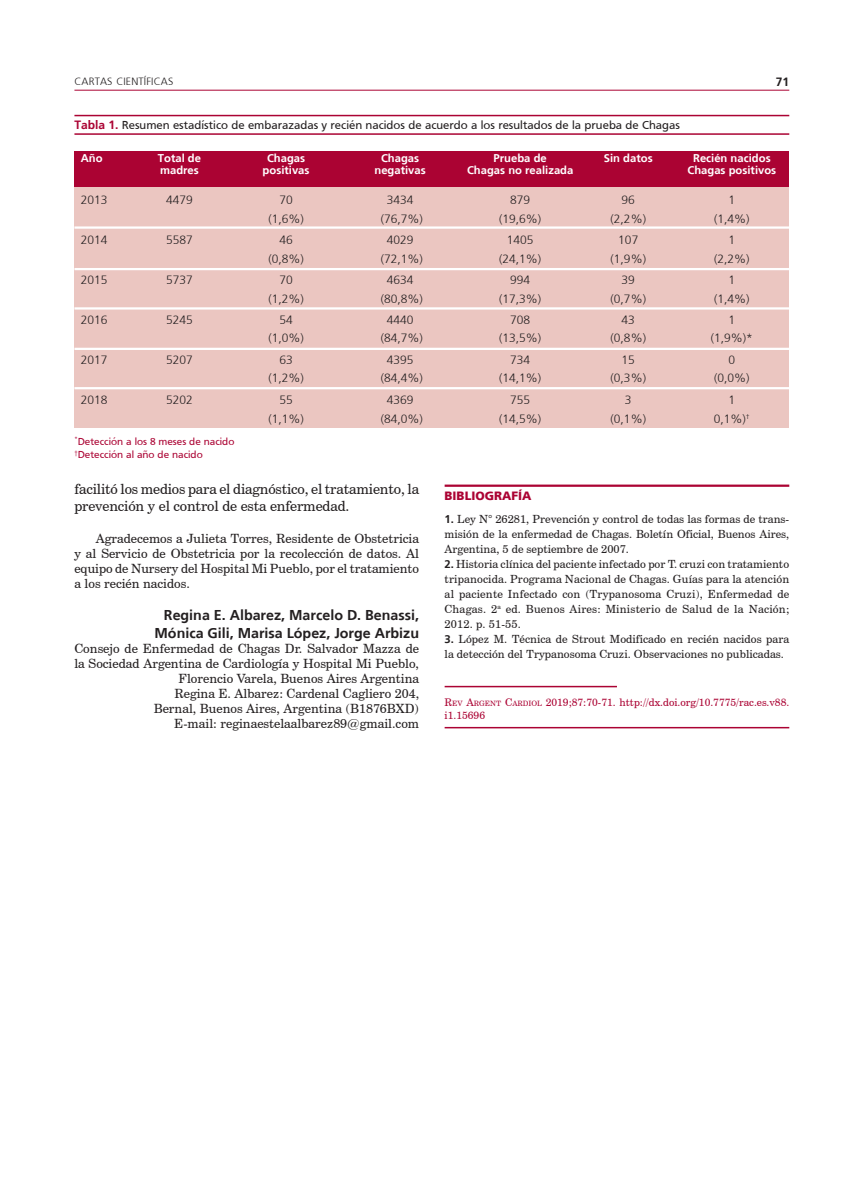
<style>
.page{position:relative;width:851px;height:1191px;background:#fff}
.page>*{position:absolute;margin:0;border:0;box-sizing:border-box;transform-origin:0 0}
.texto{font:14.25px/17.2px "Century Schoolbook BT";letter-spacing:-.01em;color:#231f20}
.firma{font:700 14.25px "Frutiger";color:#231f20}
.texto-firma{font:12.75px/15px "Century Schoolbook BT";color:#231f20;text-align:right}
.texto2{font:12.75px/15px "Century Schoolbook BT";letter-spacing:-.005em;color:#231f20;text-align:justify}
.tabla{font:300 12px "Frutiger";color:#231f20}
.tabla_tit_c_raya{font:12px "Frutiger";color:#231f20}
.subtit_c_raya{font:900 12px "Frutiger";color:#ab0333}
.t1{font:700 12px "Frutiger";color:#231f20}
.bibliog{font:11.25px/15px "Century Schoolbook BT";color:#231f20;text-align:justify}
.tabla_cab_blanco{font:700 11.25px "Frutiger";color:#fff}
.pie_-_color{font:10.5px/13.5px "Century Schoolbook BT";color:#ab0333}
.tabla_pie{font:10.5px "Frutiger";color:#ab0333}
.t2{font:300 10.5px "Frutiger";letter-spacing:.015em;color:#231f20}
.s1{font-weight:700;color:#ab0333}
.s2{font-family:"Frutiger";font-weight:700}
.s3{font-style:inherit}
.s4{font-size:7.35px}
</style>
<div class="page">
<hr style="left:74px;top:90px;width:715px;height:1px;background:#ab0333">
<div style="left:74px;top:187px;width:715px;height:240px;background:#ebc6c1"></div>
<div style="left:74px;top:152px;width:715px;height:35px;background:#ab0333"></div>
<hr style="left:74px;top:115px;width:715px;height:1px;background:#ab0333">
<hr style="left:74px;top:133px;width:715px;height:2px;background:#ab0333">
<hr style="left:74px;top:226px;width:715px;height:3px;background:#fff">
<hr style="left:74px;top:268px;width:715px;height:2px;background:#fff">
<hr style="left:74px;top:307px;width:715px;height:2px;background:#fff">
<hr style="left:74px;top:348px;width:715px;height:2px;background:#fff">
<hr style="left:74px;top:387px;width:715px;height:2px;background:#fff">
<hr style="left:444px;top:727px;width:345px;height:1px;background:#ab0333">
<hr style="left:444px;top:686px;width:173px;height:1px;background:#ab0333">
<hr style="left:444px;top:484px;width:345px;height:3px;background:#ab0333">
<p class="t2" style="left:74px;top:76px;width:100px">CARTAS CIENTÍFICAS</p>
<p class="t1" style="left:775px;top:75px;width:15px">71</p>
<p class="tabla_tit_c_raya" style="left:74px;top:118px;width:607px"><span class="s1">Tabla 1.</span> Resumen estadístico de embarazadas y recién nacidos de acuerdo a los resultados de la prueba de Chagas</p>
<p class="tabla_cab_blanco" style="left:81px;top:152px;width:23px">Año</p>
<p class="tabla_cab_blanco" style="left:158px;top:152px;width:45px">Total de</p>
<p class="tabla_cab_blanco" style="left:267px;top:152px;width:40px">Chagas</p>
<p class="tabla_cab_blanco" style="left:381px;top:152px;width:40px">Chagas</p>
<p class="tabla_cab_blanco" style="left:493px;top:152px;width:55px">Prueba de</p>
<p class="tabla_cab_blanco" style="left:604px;top:152px;width:50px">Sin datos</p>
<p class="tabla_cab_blanco" style="left:693px;top:152px;width:79px">Recién nacidos</p>
<p class="tabla_cab_blanco" style="left:160px;top:164px;width:40px">madres</p>
<p class="tabla_cab_blanco" style="left:262px;top:164px;width:48px">positivas</p>
<p class="tabla_cab_blanco" style="left:374px;top:164px;width:53px">negativas</p>
<p class="tabla_cab_blanco" style="left:467px;top:164px;width:108px">Chagas no realizada</p>
<p class="tabla_cab_blanco" style="left:687px;top:164px;width:90px">Chagas positivos</p>
<p class="tabla" style="left:81px;top:193px;width:28px">2013</p>
<p class="tabla" style="left:166px;top:193px;width:28px">4479</p>
<p class="tabla" style="left:279px;top:193px;width:15px">70</p>
<p class="tabla" style="left:387px;top:193px;width:28px">3434</p>
<p class="tabla" style="left:510px;top:193px;width:22px">879</p>
<p class="tabla" style="left:621px;top:193px;width:15px">96</p>
<p class="tabla" style="left:728px;top:193px;width:8px">1</p>
<p class="tabla" style="left:268px;top:212px;width:37px">(1,6%)</p>
<p class="tabla" style="left:381px;top:212px;width:44px">(76,7%)</p>
<p class="tabla" style="left:499px;top:212px;width:44px">(19,6%)</p>
<p class="tabla" style="left:610px;top:212px;width:37px">(2,2%)</p>
<p class="tabla" style="left:714px;top:212px;width:37px">(1,4%)</p>
<p class="tabla" style="left:81px;top:233px;width:28px">2014</p>
<p class="tabla" style="left:166px;top:233px;width:28px">5587</p>
<p class="tabla" style="left:279px;top:233px;width:15px">46</p>
<p class="tabla" style="left:387px;top:233px;width:28px">4029</p>
<p class="tabla" style="left:507px;top:233px;width:28px">1405</p>
<p class="tabla" style="left:618px;top:233px;width:22px">107</p>
<p class="tabla" style="left:728px;top:233px;width:8px">1</p>
<p class="tabla" style="left:268px;top:252px;width:37px">(0,8%)</p>
<p class="tabla" style="left:381px;top:252px;width:44px">(72,1%)</p>
<p class="tabla" style="left:499px;top:252px;width:44px">(24,1%)</p>
<p class="tabla" style="left:610px;top:252px;width:37px">(1,9%)</p>
<p class="tabla" style="left:714px;top:252px;width:37px">(2,2%)</p>
<p class="tabla" style="left:81px;top:273px;width:28px">2015</p>
<p class="tabla" style="left:166px;top:273px;width:28px">5737</p>
<p class="tabla" style="left:279px;top:273px;width:15px">70</p>
<p class="tabla" style="left:387px;top:273px;width:28px">4634</p>
<p class="tabla" style="left:510px;top:273px;width:22px">994</p>
<p class="tabla" style="left:621px;top:273px;width:15px">39</p>
<p class="tabla" style="left:728px;top:273px;width:8px">1</p>
<p class="tabla" style="left:268px;top:292px;width:37px">(1,2%)</p>
<p class="tabla" style="left:381px;top:292px;width:44px">(80,8%)</p>
<p class="tabla" style="left:499px;top:292px;width:44px">(17,3%)</p>
<p class="tabla" style="left:610px;top:292px;width:37px">(0,7%)</p>
<p class="tabla" style="left:714px;top:292px;width:37px">(1,4%)</p>
<p class="tabla" style="left:81px;top:313px;width:28px">2016</p>
<p class="tabla" style="left:166px;top:313px;width:28px">5245</p>
<p class="tabla" style="left:279px;top:313px;width:15px">54</p>
<p class="tabla" style="left:387px;top:313px;width:28px">4440</p>
<p class="tabla" style="left:510px;top:313px;width:22px">708</p>
<p class="tabla" style="left:621px;top:313px;width:15px">43</p>
<p class="tabla" style="left:728px;top:313px;width:8px">1</p>
<p class="tabla" style="left:268px;top:331px;width:37px">(1,0%)</p>
<p class="tabla" style="left:381px;top:331px;width:44px">(84,7%)</p>
<p class="tabla" style="left:499px;top:331px;width:44px">(13,5%)</p>
<p class="tabla" style="left:610px;top:331px;width:37px">(0,8%)</p>
<p class="tabla" style="left:710px;top:331px;width:44px">(1,9%)*</p>
<p class="tabla" style="left:81px;top:353px;width:28px">2017</p>
<p class="tabla" style="left:166px;top:353px;width:28px">5207</p>
<p class="tabla" style="left:279px;top:353px;width:15px">63</p>
<p class="tabla" style="left:387px;top:353px;width:28px">4395</p>
<p class="tabla" style="left:510px;top:353px;width:22px">734</p>
<p class="tabla" style="left:621px;top:353px;width:15px">15</p>
<p class="tabla" style="left:728px;top:353px;width:8px">0</p>
<p class="tabla" style="left:268px;top:371px;width:37px">(1,2%)</p>
<p class="tabla" style="left:381px;top:371px;width:44px">(84,4%)</p>
<p class="tabla" style="left:499px;top:371px;width:44px">(14,1%)</p>
<p class="tabla" style="left:610px;top:371px;width:37px">(0,3%)</p>
<p class="tabla" style="left:714px;top:371px;width:37px">(0,0%)</p>
<p class="tabla" style="left:81px;top:393px;width:28px">2018</p>
<p class="tabla" style="left:166px;top:393px;width:28px">5202</p>
<p class="tabla" style="left:279px;top:393px;width:15px">55</p>
<p class="tabla" style="left:387px;top:393px;width:28px">4369</p>
<p class="tabla" style="left:510px;top:393px;width:22px">755</p>
<p class="tabla" style="left:625px;top:393px;width:8px">3</p>
<p class="tabla" style="left:728px;top:393px;width:8px">1</p>
<p class="tabla" style="left:268px;top:411px;width:37px">(1,1%)</p>
<p class="tabla" style="left:381px;top:411px;width:44px">(84,0%)</p>
<p class="tabla" style="left:499px;top:411px;width:44px">(14,5%)</p>
<p class="tabla" style="left:610px;top:411px;width:37px">(0,1%)</p>
<p class="tabla" style="left:713px;top:411px;width:37px">0,1%)<sup>†</sup></p>
<p class="tabla_pie" style="left:74px;top:435px;width:161px"><sup>*</sup>Detección a los 8 meses de nacido</p>
<p class="tabla_pie" style="left:74px;top:448px;width:130px"><sup>†</sup>Detección al año de nacido</p>
<p class="subtit_c_raya" style="left:444px;top:488px;width:88px">BIBLIOGRAFÍA</p>
<p class="bibliog" style="left:444px;top:511px;width:346px"><span class="s2">1.</span> Ley N° 26281, Prevención y control de todas las formas de trans&shy;misión de la enfermedad de Chagas. Boletín Oficial, Buenos Aires, Argentina, 5 de septiembre de 2007.</p>
<p class="bibliog" style="left:444px;top:556px;width:346px"><span class="s2">2.</span> Historia clínica del paciente infectado por T. cruzi con tratamiento tripanocida. Programa Nacional de Chagas. Guías para la atención al paciente Infectado con (Trypanosoma Cruzi), Enfermedad de Chagas. 2<sup>a</sup> ed. Buenos Aires: Ministerio de Salud de la Nación; 2012. p. 51-55.</p>
<p class="bibliog" style="left:444px;top:631px;width:346px"><span class="s2">3.</span> López M. Técnica de Strout Modificado en recién nacidos para la detección del Trypanosoma Cruzi. Observaciones no publicadas.</p>
<p class="pie_-_color" style="left:444px;top:695px;width:346px"><span class="s3">R</span><span class="s4">EV</span> <span class="s3">A</span><span class="s4">RGENT</span> <span class="s3">C</span><span class="s4">ARDIOL</span> 2019;87:70-71. http://dx.doi.org/10.7775/rac.es.v88. i1.15696</p>
<p class="texto" style="left:74px;top:480px;width:346px">facilitó los medios para el diagnóstico, el tratamiento, la prevención y el control de esta enfermedad.</p>
<p class="texto2" style="left:74px;top:531px;width:346px;text-indent:21px">Agradecemos a Julieta Torres, Residente de Obstetricia y al Servicio de Obstetricia por la recolección de datos. Al equipo de Nursery del Hospital Mi Pueblo, por el tratamiento a los recién nacidos.</p>
<p class="firma" style="left:164px;top:607px;width:256px">Regina E. Albarez, Marcelo D. Benassi,</p>
<p class="firma" style="left:154px;top:624px;width:266px">Mónica Gili, Marisa López, Jorge Arbizu</p>
<p class="texto-firma" style="left:74px;top:640px;width:346px">Consejo de Enfermedad de Chagas Dr. Salvador Mazza de la Sociedad Argentina de Cardiología y Hospital Mi Pueblo,<br>Florencio Varela, Buenos Aires Argentina</p>
<p class="texto-firma" style="left:174px;top:685px;width:246px">Regina E. Albarez: Cardenal Cagliero 204,</p>
<p class="texto-firma" style="left:154px;top:700px;width:267px">Bernal, Buenos Aires, Argentina (B1876BXD)</p>
<p class="texto-firma" style="left:174px;top:715px;width:246px">E-mail: reginaestelaalbarez89@gmail.com</p>
</div>
